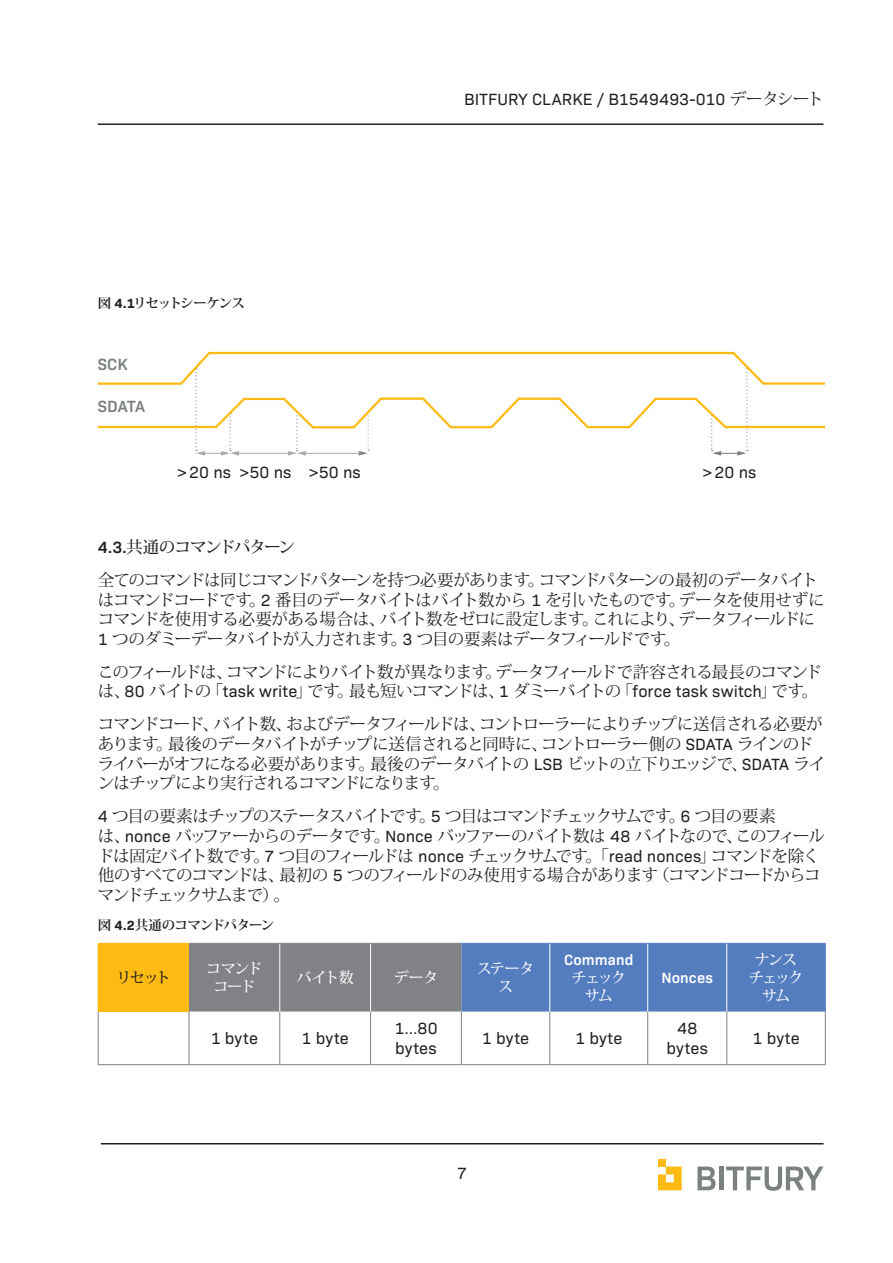
<style>
.page{position:relative;width:893px;height:1263px;background:#fff}
.page>*{position:absolute;margin:0;border:0;box-sizing:border-box;transform-origin:0 0}
.t1{font:16.5px/19.8px "Koz Min Pr 6 N";letter-spacing:-.06em;color:#231f20}
.t2{font:16.5px/19.8px "Koz Min Pr 6 N";letter-spacing:-.04em;color:#231f20}
.t3{font:16.5px/19.8px "Bio Sans";letter-spacing:.01em;color:#231f20}
.t4{font:600 16.5px "Bio Sans";color:#7b8080}
.t5{font:500 15px/18px "Koz Min Pr 6 N";letter-spacing:-.085em;color:#fff;text-align:center}
.t6{font:600 15px "Bio Sans";letter-spacing:.005em;color:#fff}
.t7{font:500 15px/18px "Koz Min Pr 6 N";letter-spacing:-.12em;color:#fff;text-align:center}
.t8{font:500 15px "Koz Min Pr 6 N";color:#231f20}
.t9{font:700 13.5px "Koz Min Pr 6 N";letter-spacing:-.07em;color:#231f20}
.s1{font-family:"Bio Sans"}
.s2{font-family:"Koz Min Pr 6 N"}
.s3{font-family:"Bio Sans";font-weight:600}
.s4{font-weight:500}
</style>
<div class="page">
<hr style="left:98px;top:123px;width:725px;height:2px;background:#231f20">
<hr style="left:101px;top:1143px;width:722px;height:1px;background:#231f20">
<svg style="left:658px;top:1166px;width:24px;height:24px"></svg>
<div style="left:658px;top:1158px;width:8px;height:8px;background:#fcba13"></div>
<svg style="left:697px;top:1166px;width:18px;height:24px"></svg>
<div style="left:719px;top:1166px;width:5px;height:24px;background:#7b8080"></div>
<svg style="left:726px;top:1166px;width:97px;height:25px"></svg>
<svg style="left:97px;top:351px;width:728px;height:105px"></svg>
<div style="left:98px;top:943px;width:91px;height:68px;background:#fcba13"></div>
<svg style="left:189px;top:944px;width:636px;height:67px;background:#667fa6"></svg>
<hr style="left:461px;top:943px;width:89px;height:1px;background:#537dbf">
<hr style="left:550px;top:943px;width:98px;height:1px;background:#537dbf">
<hr style="left:648px;top:943px;width:79px;height:1px;background:#537dbf">
<hr style="left:727px;top:943px;width:99px;height:1px;background:#537dbf">
<hr style="left:825px;top:944px;width:1px;height:67px;background:#537dbf">
<hr style="left:189px;top:943px;width:91px;height:1px;background:#808285">
<hr style="left:280px;top:943px;width:91px;height:1px;background:#808285">
<hr style="left:371px;top:943px;width:90px;height:1px;background:#808285">
<hr style="left:98px;top:1011px;width:1px;height:53px;background:#808285">
<hr style="left:189px;top:1011px;width:1px;height:53px;background:#808285">
<hr style="left:279px;top:1011px;width:1px;height:53px;background:#808285">
<hr style="left:370px;top:1011px;width:1px;height:53px;background:#808285">
<hr style="left:461px;top:1011px;width:1px;height:53px;background:#808285">
<hr style="left:549px;top:1011px;width:1px;height:53px;background:#808285">
<hr style="left:647px;top:1011px;width:1px;height:53px;background:#808285">
<hr style="left:726px;top:1011px;width:1px;height:53px;background:#808285">
<hr style="left:825px;top:1011px;width:1px;height:53px;background:#808285">
<hr style="left:98px;top:1064px;width:91px;height:1px;background:#808285">
<hr style="left:189px;top:1064px;width:91px;height:1px;background:#808285">
<hr style="left:280px;top:1064px;width:91px;height:1px;background:#808285">
<hr style="left:371px;top:1064px;width:90px;height:1px;background:#808285">
<hr style="left:461px;top:1064px;width:89px;height:1px;background:#808285">
<hr style="left:550px;top:1064px;width:98px;height:1px;background:#808285">
<hr style="left:648px;top:1064px;width:79px;height:1px;background:#808285">
<hr style="left:727px;top:1064px;width:99px;height:1px;background:#808285">
<hr style="left:279px;top:944px;width:1px;height:67px;background:#fff">
<hr style="left:370px;top:944px;width:1px;height:67px;background:#fff">
<hr style="left:549px;top:944px;width:1px;height:67px;background:#fff">
<hr style="left:647px;top:944px;width:1px;height:67px;background:#fff">
<hr style="left:726px;top:944px;width:1px;height:67px;background:#fff">
<p class="t9" style="left:98px;top:295px;width:149px">図 <span class="s1">4.1</span>リセットシーケンス</p>
<p class="t4" style="left:98px;top:352px;width:31px">SCK</p>
<p class="t4" style="left:98px;top:394px;width:49px">SDATA</p>
<p class="t3" style="left:464px;top:88px;width:361px">BITFURY CLARKE / B1549493-010 <span class="s2">データシート</span></p>
<p class="t3" style="left:177px;top:461px;width:185px">&gt; 20 ns &gt;50 ns &gt;50 ns</p>
<p class="t3" style="left:702px;top:461px;width:55px">&gt; 20 ns</p>
<p class="t1" style="left:98px;top:531px;width:722px;line-height:32.5px"><span class="s3">4.3.</span><span class="s4">共通のコマンドパターン<br></span>全てのコマンドは同じコマンドパターンを持つ必要があります。コマンドパターンの最初のデータバイト</p>
<p class="t2" style="left:98px;top:590px;width:729px">はコマンドコードです。<span class="s1">2</span> 番目のデータバイトはバイト数から <span class="s1">1</span> を引いたものです。データを使用せずにコマンドを使用する必要がある場合は、バイト数をゼロに設定します。これにより、データフィールドに<br><span class="s1">1</span> つのダミーデータバイトが入力されます。<span class="s1">3</span> つ目の要素はデータフィールドです。</p>
<p class="t1" style="left:98px;top:662px;width:726px">このフィールドは、コマンドによりバイト数が異なります。データフィールドで許容される最長のコマンドは、<span class="s1">80</span> バイトの「<span class="s1">task write</span>」です。最も短いコマンドは、<span class="s1">1</span> ダミーバイトの「<span class="s1">force task switch</span>」です。</p>
<p class="t1" style="left:98px;top:714px;width:729px">コマンドコード、バイト数、およびデータフィールドは、コントローラーによりチップに送信される必要があります。最後のデータバイトがチップに送信されると同時に、コントローラー側の <span class="s1">SDATA</span> ラインのドライバーがオフになる必要があります。最後のデータバイトの <span class="s1">LSB</span> ビットの立下りエッジで、<span class="s1">SDATA</span> ラインはチップにより実行されるコマンドになります。</p>
<p class="t1" style="left:98px;top:806px;width:729px"><span class="s1">4</span> つ目の要素はチップのステータスバイトです。<span class="s1">5</span> つ目はコマンドチェックサムです。<span class="s1">6</span> つ目の要素<br>は、<span class="s1">nonce</span> バッファーからのデータです。<span class="s1">Nonce</span> バッファーのバイト数は <span class="s1">48</span> バイトなので、このフィールドは固定バイト数です。<span class="s1">7</span> つ目のフィールドは <span class="s1">nonce</span> チェックサムです。「<span class="s1">read nonces</span>」コマンドを除く他のすべてのコマンドは、最初の <span class="s1">5</span> つのフィールドのみ使用する場合があります（コマンドコードからコマンドチェックサムまで）。</p>
<p class="t9" style="left:98px;top:918px;width:178px">図 <span class="s1">4.2</span>共通のコマンドパターン</p>
<p class="t8" style="left:116px;top:969px;width:56px">リセット</p>
<p class="t5" style="left:206px;top:960px;width:58px">コマンドコード</p>
<p class="t5" style="left:297px;top:969px;width:59px">バイト数</p>
<p class="t5" style="left:394px;top:969px;width:46px">データ</p>
<p class="t5" style="left:477px;top:960px;width:59px">ステータス</p>
<p class="t7" style="left:749px;top:951px;width:56px">ナンスチェックサム</p>
<p class="t6" style="left:564px;top:948px;width:71px">Command</p>
<p class="t5" style="left:571px;top:969px;width:56px">チェックサム</p>
<p class="t6" style="left:661px;top:966px;width:53px">Nonces</p>
<p class="t3" style="left:211px;top:1027px;width:49px">1 byte</p>
<p class="t3" style="left:301px;top:1027px;width:49px">1 byte</p>
<p class="t3" style="left:394px;top:1017px;width:45px">1...80 bytes</p>
<p class="t3" style="left:482px;top:1027px;width:49px">1 byte</p>
<p class="t3" style="left:575px;top:1027px;width:49px">1 byte</p>
<p class="t3" style="left:666px;top:1017px;width:43px;text-align:center">48 bytes</p>
<p class="t3" style="left:752px;top:1027px;width:49px">1 byte</p>
<p class="t3" style="left:457px;top:1161px;width:11px">7</p>
</div>
